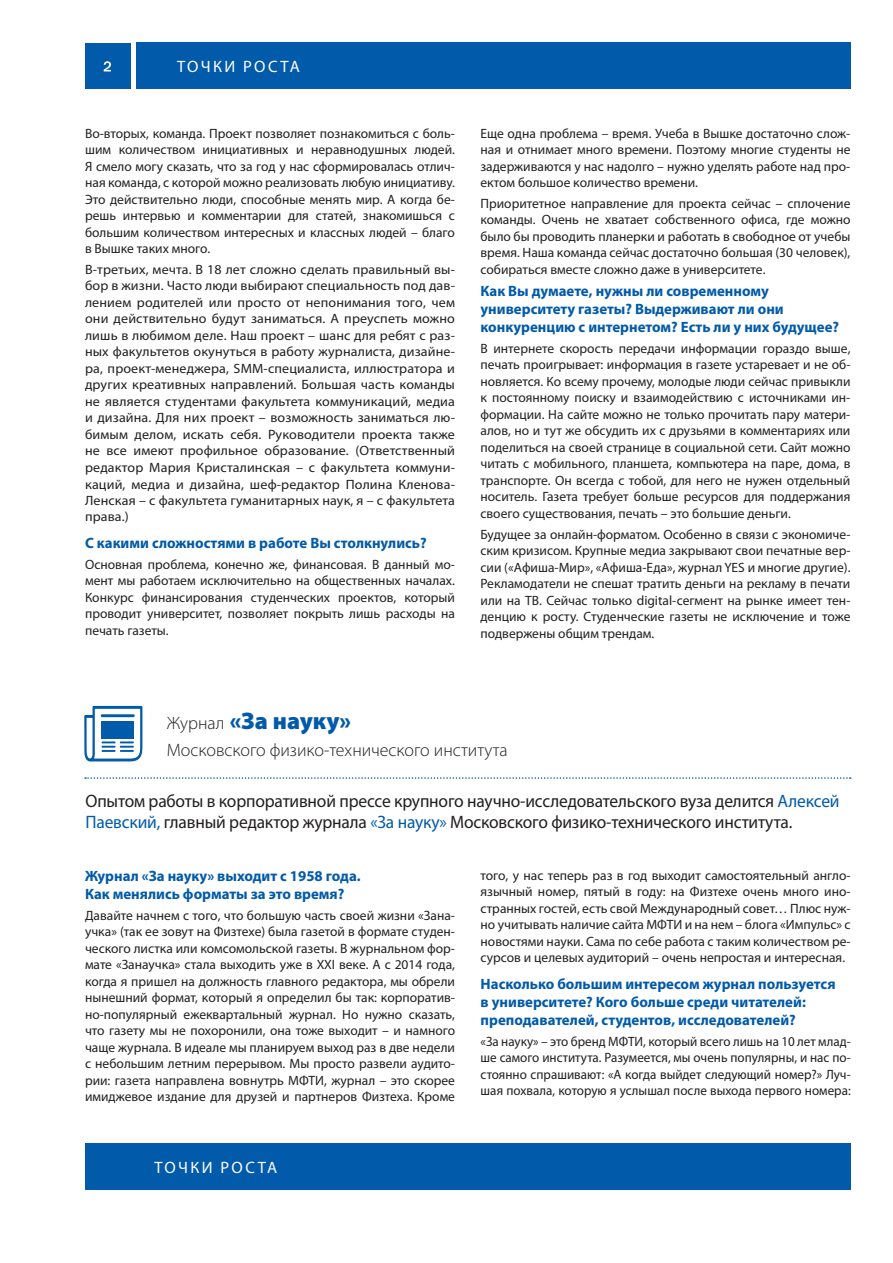
<style>
.page{position:relative;width:893px;height:1263px;background:#fff}
.page>*{position:absolute;margin:0;border:0;box-sizing:border-box;transform-origin:0 0}
.t1{font:900 24px "Myriad Pro";color:#015aaa}
.t2{font:18px/21px "Myriad Pro";letter-spacing:-.01em;color:#231f20}
.t3{font:300 18px "Myriad Pro";color:#231f20}
.t4{font:16.5px "Myriad Pro";letter-spacing:.14em;color:#fff}
.t5{font:700 15px/18px "Myriad Pro";color:#015aaa}
.t6{font:13.5px/16.5px "Myriad Pro";color:#231f20;text-align:justify}
.t7{font:13.5px/16.5px "Myriad Pro";color:#231f20;text-align:justify;scale:1.04 1}
.s1{font-weight:300;font-size:18px;color:#231f20}
.s2{color:#015aaa}
</style>
<div class="page">
<div style="left:85px;top:1143px;width:765px;height:47px;background:#015aaa"></div>
<div style="left:136px;top:43px;width:714px;height:46px;background:#015aaa"></div>
<div style="left:85px;top:43px;width:46px;height:46px;background:#015aaa"></div>
<svg style="left:104px;top:61px;width:7px;height:10px"></svg>
<svg style="left:85px;top:777px;width:766px;height:2px"></svg>
<svg style="left:84px;top:706px;width:58px;height:55px"></svg>
<p class="t4" style="left:177px;top:56px;width:124px">ТОЧКИ РОСТА</p>
<p class="t6" style="left:85px;top:125px;width:371px">Во-вторых, команда. Проект позволяет познакомиться с боль&shy;шим количеством инициативных и неравнодушных людей.<br>Я смело могу сказать, что за год у нас сформировалась отлич&shy;ная команда, с которой можно реализовать любую инициативу.<br>Это действительно люди, способные менять мир. А когда бе&shy;решь интервью и комментарии для статей, знакомишься с большим количеством интересных и классных людей – благо в Вышке таких много.</p>
<p class="t7" style="left:85px;top:261px;width:357px">В-третьих, мечта. В 18 лет сложно сделать правильный вы&shy;бор в жизни. Часто люди выбирают специальность под дав&shy;лением родителей или просто от непонимания того, чем они действительно будут заниматься. А преуспеть можно лишь в любимом деле. Наш проект – шанс для ребят с раз&shy;ных факультетов окунуться в работу журналиста, дизайне&shy;ра, проект-менеджера, SMM-специалиста, иллюстратора и других креативных направлений. Большая часть команды не является студентами факультета коммуникаций, медиа и дизайна. Для них проект – возможность заниматься лю&shy;бимым делом, искать себя. Руководители проекта также не все имеют профильное образование. (Ответственный редактор Мария Кристалинская – с факультета коммуни&shy;каций, медиа и дизайна, шеф-редактор Полина Кленова-Ленская – с факультета гуманитарных наук, я – с факультета права.)</p>
<p class="t5" style="left:85px;top:533px;width:343px">С какими сложностями в работе Вы столкнулись?</p>
<p class="t6" style="left:85px;top:556px;width:371px">Основная проблема, конечно же, финансовая. В данный мо&shy;мент мы работаем исключительно на общественных началах.<br>Конкурс финансирования студенческих проектов, который проводит университет, позволяет покрыть лишь расходы на печать газеты.</p>
<p class="t6" style="left:480px;top:125px;width:371px">Еще одна проблема – время. Учеба в Вышке достаточно слож&shy;ная и отнимает много времени. Поэтому многие студенты не задерживаются у нас надолго – нужно уделять работе над про&shy;ектом большое количество времени.</p>
<p class="t6" style="left:480px;top:195px;width:371px">Приоритетное направление для проекта сейчас – сплочение команды. Очень не хватает собственного офиса, где можно было бы проводить планерки и работать в свободное от учебы время. Наша команда сейчас достаточно большая (30 человек), собираться вместе сложно даже в университете.</p>
<p class="t5" style="left:480px;top:282px;width:360px">Как Вы думаете, нужны ли современному университету газеты? Выдерживают ли они конкуренцию с интернетом? Есть ли у них будущее?</p>
<p class="t6" style="left:480px;top:340px;width:371px">В интернете скорость передачи информации гораздо выше, печать проигрывает: информация в газете устаревает и не об&shy;новляется. Ко всему прочему, молодые люди сейчас привыкли к постоянному поиску и взаимодействию с источниками ин&shy;формации. На сайте можно не только прочитать пару матери&shy;алов, но и тут же обсудить их с друзьями в комментариях или поделиться на своей странице в социальной сети. Сайт можно читать с мобильного, планшета, компьютера на паре, дома, в транспорте. Он всегда с тобой, для него не нужен отдельный носитель. Газета требует больше ресурсов для поддержания своего существования, печать – это большие деньги.</p>
<p class="t6" style="left:480px;top:526px;width:371px">Будущее за онлайн-форматом. Особенно в связи с экономиче&shy;ским кризисом. Крупные медиа закрывают свои печатные вер&shy;сии («Афиша-Мир», «Афиша-Еда», журнал YES и многие другие).<br>Рекламодатели не спешат тратить деньги на рекламу в печати или на ТВ. Сейчас только digital-cегмент на рынке имеет тен&shy;денцию к росту. Студенческие газеты не исключение и тоже подвержены общим трендам.</p>
<h1 class="t1" style="left:167px;top:705px;width:186px"><span class="s1">Журнал</span> «За науку»</h1>
<h2 class="t3" style="left:167px;top:739px;width:342px">Московского физико-технического института</h2>
<h2 class="t2" style="left:86px;top:790px;width:756px">Опытом работы в корпоративной прессе крупного научно-исследовательского вуза делится <span class="s2">Алексей<br>Паевский,</span> главный редактор журнала <span class="s2">«За науку»</span> Московского физико-технического института.</h2>
<p class="t5" style="left:85px;top:866px;width:277px">Журнал «За науку» выходит с 1958 года.<br>Как менялись форматы за это время?</p>
<p class="t6" style="left:85px;top:907px;width:372px">Давайте начнем с того, что большую часть своей жизни «Зана&shy;учка» (так ее зовут на Физтехе) была газетой в формате студен&shy;ческого листка или комсомольской газеты. В журнальном фор&shy;мате «Занаучка» стала выходить уже в XXI веке. А с 2014 года, когда я пришел на должность главного редактора, мы обрели нынешний формат, который я определил бы так: корпоратив&shy;но-популярный ежеквартальный журнал. Но нужно сказать, что газету мы не похоронили, она тоже выходит – и намного чаще журнала. В идеале мы планируем выход раз в две недели с небольшим летним перерывом. Мы просто развели аудито&shy;рии: газета направлена вовнутрь МФТИ, журнал – это скорее имиджевое издание для друзей и партнеров Физтеха. Кроме</p>
<p class="t4" style="left:155px;top:1157px;width:124px">ТОЧКИ РОСТА</p>
<p class="t6" style="left:481px;top:867px;width:372px">того, у нас теперь раз в год выходит самостоятельный англо&shy;язычный номер, пятый в году: на Физтехе очень много ино&shy;странных гостей, есть свой Международный совет… Плюс нуж&shy;но учитывать наличие сайта МФТИ и на нем – блога «Импульс» с новостями науки. Сама по себе работа с таким количеством ре&shy;сурсов и целевых аудиторий – очень непростая и интересная.</p>
<p class="t5" style="left:481px;top:974px;width:357px">Насколько большим интересом журнал пользуется в университете? Кого больше среди читателей: преподавателей, студентов, исследователей?</p>
<p class="t6" style="left:481px;top:1032px;width:372px">«За науку» – это бренд МФТИ, который всего лишь на 10 лет млад&shy;ше самого института. Разумеется, мы очень популярны, и нас по&shy;стоянно спрашивают: «А когда выйдет следующий номер?» Луч&shy;шая похвала, которую я услышал после выхода первого номера:</p>
</div>
